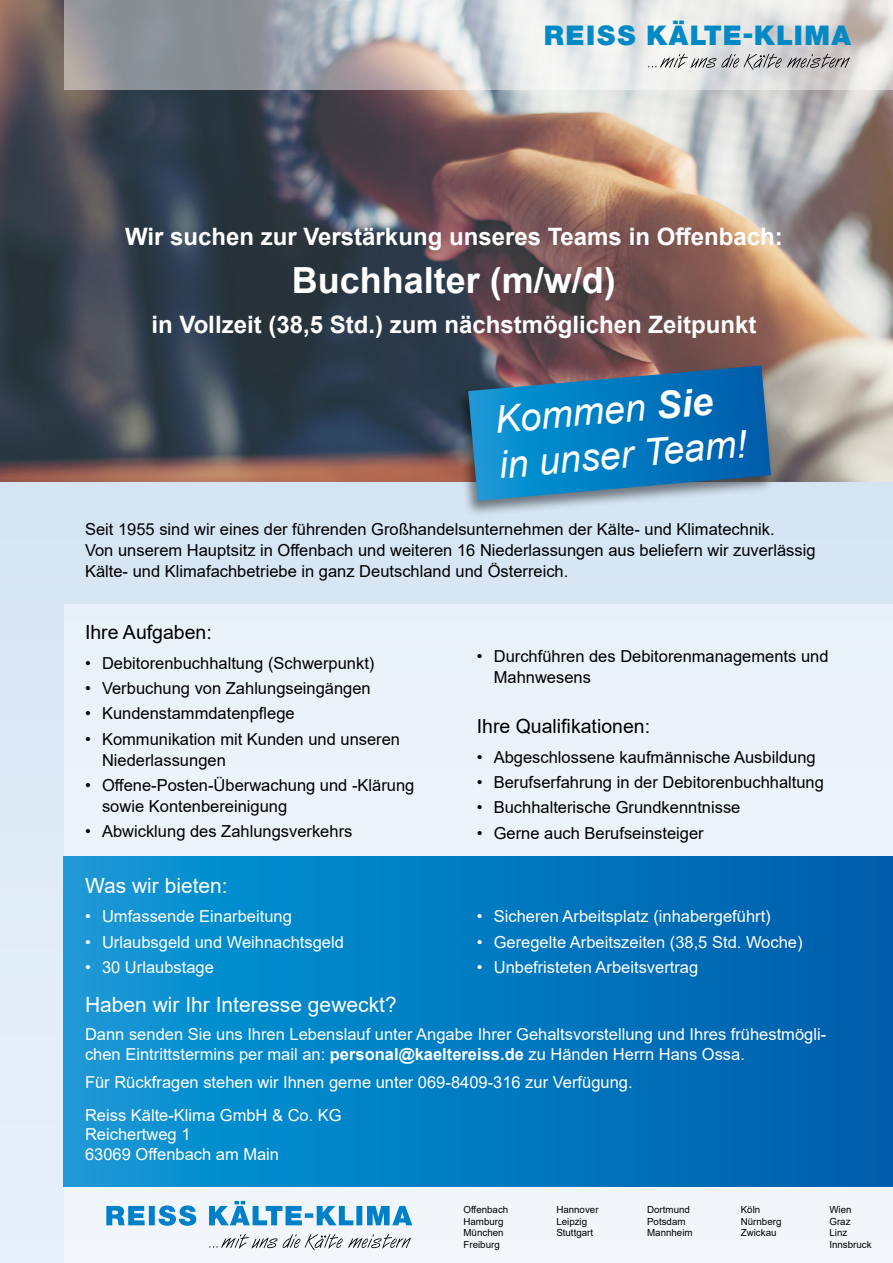
<style>
.page{position:relative;width:893px;height:1263px;background:#d8e6f4}
.page>*{position:absolute;margin:0;border:0;box-sizing:border-box;transform-origin:0 0}
.t1{font:italic 37.8px/45.3px "Arial";color:#fff}
.t2{font:700 36px "Arial";color:#fff}
.t3{font:900 27.15px "Helvetica Neue";letter-spacing:.055em;color:#0089c5}
.t4{font:700 24px "Arial";color:#fff}
.t5{font:21px "Arial";color:#fff}
.t6{font:19.5px "Arial";color:#000}
.t7{font:16.5px/21px "Arial";color:#000}
.t8{font:16.5px/19.8px "Arial";color:#fff}
.t9{font:9.75px/11.7px "Arial";color:#000}
.s1{font-weight:700}
</style>
<div class="page">
<img style="left:0;top:0;width:893px;height:481px">
<div style="left:64px;top:1186px;width:829px;height:77px;background:#f2f6fb"></div>
<svg style="left:209px;top:1234px;width:202px;height:16px"></svg>
<svg style="left:106px;top:1201px;width:306px;height:25px"></svg>
<svg style="left:64px;top:0;width:829px;height:90px;background:#c4c5c7"></svg>
<svg style="left:648px;top:54px;width:202px;height:16px;background:#b9b8b8"></svg>
<div style="left:64px;top:604px;width:829px;height:305px;background:#ebf2fa"></div>
<svg style="left:64px;top:856px;width:829px;height:330px;background:#037ac0"></svg>
<div style="left:455px;top:364px;width:321px;height:153px;background:#000;opacity:.48"></div>
<svg style="left:468px;top:365px;width:303px;height:136px;background:#207bb3"></svg>
<h3 class="t3" style="left:544px;top:19px;width:309px">REISS KÄLTE-KLIMA</h3>
<h3 class="t4" style="left:125px;top:220px;width:659px">Wir suchen zur Verstärkung unseres Teams in Offenbach:</h3>
<h2 class="t2" style="left:292px;top:255px;width:326px">Buchhalter (m/w/d)</h2>
<h3 class="t4" style="left:151px;top:308px;width:606px">in Vollzeit (38,5 Std.) zum nächstmöglichen Zeitpunkt</h3>
<h1 class="t1" style="left:493px;top:398px;width:250px;rotate:-5deg">Kommen <span class="s1">Sie </span>in unser Team!</h1>
<p class="t7" style="left:85px;top:519px;width:732px">Seit 1955 sind wir eines der führenden Großhandelsunternehmen der Kälte- und Klimatechnik.<br>Von unserem Hauptsitz in Offenbach und weiteren 16 Niederlassungen aus beliefern wir zuverlässig<br>Kälte- und Klimafachbetriebe in ganz Deutschland und Österreich.</p>
<p class="t6" style="left:85px;top:619px;width:128px">Ihre Aufgaben:</p>
<p class="t7" style="left:85px;top:652px;width:291px">• Debitorenbuchhaltung (Schwerpunkt)</p>
<p class="t7" style="left:85px;top:678px;width:287px">• Verbuchung von Zahlungseingängen</p>
<p class="t7" style="left:85px;top:703px;width:211px">• Kundenstammdatenpflege</p>
<p class="t7" style="left:102px;top:728px;width:300px;text-indent:-17px">• Kommunikation mit Kunden und unseren<br>Niederlassungen</p>
<p class="t7" style="left:102px;top:774px;width:314px;text-indent:-17px">• Offene-Posten-Überwachung und -Klärung sowie Kontenbereinigung</p>
<p class="t7" style="left:85px;top:821px;width:269px">• Abwicklung des Zahlungsverkehrs</p>
<p class="t5" style="left:85px;top:871px;width:144px">Was wir bieten:</p>
<p class="t8" style="left:85px;top:907px;width:208px">• Umfassende Einarbeitung</p>
<p class="t8" style="left:85px;top:932px;width:260px">• Urlaubsgeld und Weihnachtsgeld</p>
<p class="t8" style="left:85px;top:957px;width:130px">• 30 Urlaubstage</p>
<p class="t7" style="left:494px;top:646px;width:336px;text-indent:-17px">• Durchführen des Debitorenmanagements und<br>Mahnwesens</p>
<p class="t6" style="left:477px;top:713px;width:175px">Ihre Qualifikationen:</p>
<p class="t7" style="left:477px;top:746px;width:340px">• Abgeschlossene kaufmännische Ausbildung</p>
<p class="t7" style="left:477px;top:772px;width:349px">• Berufserfahrung in der Debitorenbuchhaltung</p>
<p class="t7" style="left:477px;top:797px;width:265px">• Buchhalterische Grundkenntnisse</p>
<p class="t7" style="left:477px;top:822px;width:229px">• Gerne auch Berufseinsteiger</p>
<p class="t8" style="left:477px;top:907px;width:295px">• Sicheren Arbeitsplatz (inhabergeführt)</p>
<p class="t8" style="left:477px;top:932px;width:327px">• Geregelte Arbeitszeiten (38,5 Std. Woche)</p>
<p class="t8" style="left:477px;top:957px;width:223px">• Unbefristeten Arbeitsvertrag</p>
<p class="t5" style="left:85px;top:990px;width:313px">Haben wir Ihr Interesse geweckt?</p>
<p class="t8" style="left:85px;top:1024px;width:743px">Dann senden Sie uns Ihren Lebenslauf unter Angabe Ihrer Gehaltsvorstellung und Ihres frühestmögli&shy;chen Eintrittstermins per mail an: <span class="s1">personal@kaeltereiss.de</span> zu Händen Herrn Hans Ossa.</p>
<p class="t8" style="left:85px;top:1066px;width:549px;line-height:32.5px">Für Rückfragen stehen wir Ihnen gerne unter 069-8409-316 zur Verfügung.<br>Reiss Kälte-Klima GmbH &amp; Co. KG</p>
<p class="t8" style="left:85px;top:1125px;width:196px">Reichertweg 1<br>63069 Offenbach am Main</p>
<p class="t9" style="left:463px;top:1203px;width:46px">Offenbach<br>Hamburg<br>München<br>Freiburg</p>
<p class="t9" style="left:556px;top:1203px;width:44px">Hannover<br>Leipzig<br>Stuttgart</p>
<p class="t9" style="left:647px;top:1203px;width:47px">Dortmund<br>Potsdam<br>Mannheim</p>
<p class="t9" style="left:741px;top:1203px;width:42px">Köln<br>Nürnberg<br>Zwickau</p>
<p class="t9" style="left:829px;top:1203px;width:44px">Wien<br>Graz<br>Linz<br>Innsbruck</p>
</div>
